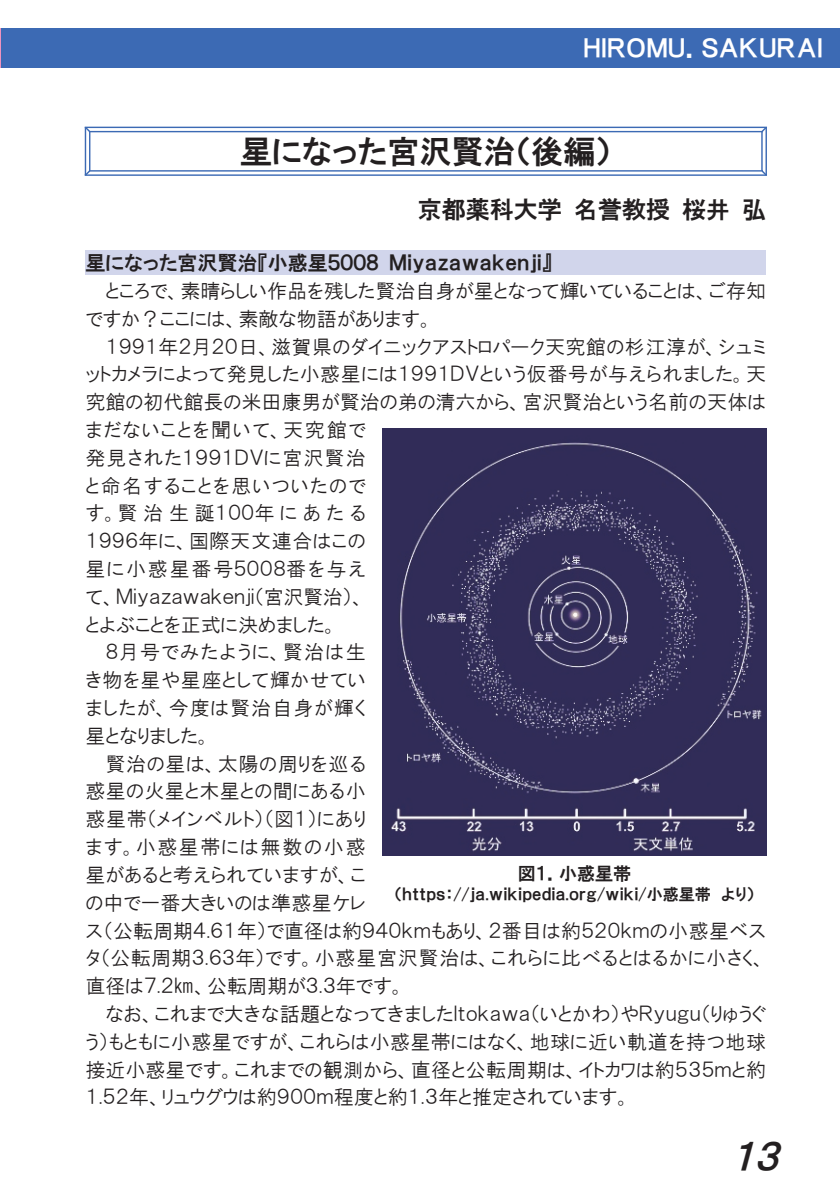
<style>
.page{position:relative;width:840px;height:1191px;background:#fff}
.page>*{position:absolute;margin:0;border:0;box-sizing:border-box;transform-origin:0 0}
.t1{font:italic 36px "Edi F uxykq Gc 1 ahfa LZ 002 CID";color:#231f20}
.t2{font:32px "Edi F uxykq Gc 1 ahfa LZ 002 CID";color:#231f20}
.t3{font:24px "Edi F uxykq Gc 1 ahfa LZ 002 CID";letter-spacing:-.005em;color:#fff}
.t4{font:24px "Edi F uxykq Gc 1 ahfa LZ 002 CID";color:#231f20}
.t5{font:20px/27.8px "Edi F uxykq Gc 1 ahfa LZ 003 CID";letter-spacing:.015em;color:#231f20}
.t6{font:20px "Edi F uxykq Gc 1 ahfa LZ 003 CID";letter-spacing:.035em;color:#231f20}
.t7{font:20px "Edi F uxykq Gc 1 ahfa LZ 002 CID";color:#231f20}
.t8{font:20px "Edi F uxykq Gc 1 ahfa LZ 003 CID";letter-spacing:.08em;color:#231f20}
.t9{font:20px "Edi F uxykq Gc 1 ahfa LZ 003 CID";letter-spacing:.07em;color:#231f20}
.t10{font:20px "Edi F uxykq Gc 1 ahfa LZ 003 CID";letter-spacing:-.02em;color:#231f20}
.t11{font:20px "Edi F uxykq Gc 1 ahfa LZ 003 CID";letter-spacing:.05em;color:#231f20}
.t12{font:20px "Edi F uxykq Gc 1 ahfa LZ 003 CID";letter-spacing:.09em;color:#231f20}
.t13{font:20px "Edi F uxykq Gc 1 ahfa LZ 003 CID";letter-spacing:.055em;color:#231f20}
.t14{font:20px "Edi F uxykq Gc 1 ahfa LZ 003 CID";letter-spacing:.285em;color:#231f20}
.t15{font:18px "Edi F uxykq Gc 1 ahfa LZ 002 CID";color:#231f20}
.t16{font:16px "Edi F uxykq Gc 1 ahfa LZ 002 CID";color:#231f20}
</style>
<div class="page">
<div style="left:0;top:28px;width:839px;height:40px;background:#3c6ab4"></div>
<img style="left:382px;top:429px;width:383px;height:426px">
<svg style="left:84px;top:126px;width:8px;height:8px"></svg>
<svg style="left:760px;top:126px;width:7px;height:9px"></svg>
<svg style="left:84px;top:169px;width:7px;height:7px"></svg>
<svg style="left:762px;top:167px;width:5px;height:9px"></svg>
<hr style="left:765px;top:127px;width:1px;height:48px;background:#3c6ab4">
<hr style="left:760px;top:132px;width:2px;height:39px;background:#3c6ab4">
<hr style="left:89px;top:132px;width:1px;height:39px;background:#3c6ab4">
<hr style="left:85px;top:127px;width:1px;height:48px;background:#3c6ab4">
<hr style="left:85px;top:174px;width:681px;height:2px;background:#3c6ab4">
<hr style="left:89px;top:170px;width:673px;height:2px;background:#3c6ab4">
<hr style="left:89px;top:131px;width:673px;height:1px;background:#3c6ab4">
<hr style="left:85px;top:127px;width:681px;height:1px;background:#3c6ab4">
<div style="left:85px;top:250px;width:680px;height:24px;background:#d1d5eb"></div>
<p class="t3" style="left:583px;top:37px;width:240px">ＨＩＲＯＭＵ．ＳＡＫＵＲＡＩ</p>
<h2 class="t2" style="left:240px;top:136px;width:373px">星になった宮沢賢治（後編）</h2>
<p class="t4" style="left:417px;top:197px;width:349px">京都薬科大学名誉教授桜井弘</p>
<p class="t7" style="left:85px;top:253px;width:468px">星になった宮沢賢治『小惑星５００８Ｍｉｙａｚａｗａｋｅｎｊｉ』</p>
<p class="t5" style="left:85px;top:277px;width:681px;text-indent:20px">ところで、素晴らしい作品を残した賢治自身が星となって輝いていることは、ご存知ですか？ここには、素敵な物語があります。</p>
<p class="t5" style="left:105px;top:332px;width:662px">１９９１年２月２０日、滋賀県のダイニックアストロパーク天究館の杉江淳が、シュミ</p>
<p class="t5" style="left:85px;top:360px;width:681px">ットカメラによって発見した小惑星には１９９１ＤＶという仮番号が与えられました。天</p>
<p class="t5" style="left:85px;top:388px;width:681px">究館の初代館長の米田康男が賢治の弟の清六から、宮沢賢治という名前の天体は</p>
<p class="t8" style="left:85px;top:420px;width:281px">まだないことを聞いて、天究館で</p>
<p class="t11" style="left:85px;top:447px;width:281px">発見された１９９１ＤＶに宮沢賢治</p>
<p class="t9" style="left:85px;top:475px;width:281px">と命名することを思いついたので</p>
<p class="t14" style="left:85px;top:503px;width:281px">す。賢治生誕１００年にあたる</p>
<p class="t6" style="left:85px;top:531px;width:282px">１９９６年に、国際天文連合はこの</p>
<p class="t12" style="left:85px;top:559px;width:282px">星に小惑星番号５００８番を与え</p>
<p class="t10" style="left:85px;top:586px;width:281px">て、Ｍｉｙａｚａｗａｋｅｎｊｉ（宮沢賢治）、</p>
<p class="t5" style="left:85px;top:610px;width:254px">とよぶことを正式に決めました。</p>
<p class="t9" style="left:105px;top:642px;width:261px">８月号でみたように、賢治は生</p>
<p class="t6" style="left:85px;top:670px;width:282px">き物を星や星座として輝かせてい</p>
<p class="t13" style="left:85px;top:698px;width:282px">ましたが、今度は賢治自身が輝く</p>
<p class="t5" style="left:85px;top:721px;width:127px">星となりました。</p>
<p class="t6" style="left:105px;top:753px;width:262px">賢治の星は、太陽の周りを巡る</p>
<p class="t5" style="left:85px;top:777px;width:281px">惑星の火星と木星との間にある小</p>
<p class="t6" style="left:85px;top:809px;width:282px">惑星帯（メインベルト）（図１）にあり</p>
<p class="t8" style="left:85px;top:837px;width:281px">ます。小惑星帯には無数の小惑</p>
<p class="t5" style="left:85px;top:860px;width:282px">星があると考えられていますが、こ</p>
<p class="t5" style="left:85px;top:888px;width:282px">の中で一番大きいのは準惑星ケレ</p>
<p class="t5" style="left:85px;top:916px;width:682px">ス（公転周期４.６１年）で直径は約９４０ｋｍもあり、２番目は約５２０ｋｍの小惑星ベス</p>
<p class="t6" style="left:85px;top:948px;width:682px">タ（公転周期３.６３年）です。小惑星宮沢賢治は、これらに比べるとはるかに小さく、</p>
<p class="t5" style="left:85px;top:972px;width:321px">直径は７.２㎞、公転周期が３.３年です。</p>
<p class="t5" style="left:105px;top:999px;width:661px">なお、これまで大きな話題となってきましたＩｔｏｋａｗａ（いとかわ）やＲｙｕｇｕ（りゅうぐ</p>
<p class="t5" style="left:85px;top:1027px;width:681px">う）もともに小惑星ですが、これらは小惑星帯にはなく、地球に近い軌道を持つ地球</p>
<p class="t5" style="left:85px;top:1055px;width:681px">接近小惑星です。これまでの観測から、直径と公転周期は、イトカワは約５３５ｍと約</p>
<p class="t5" style="left:85px;top:1083px;width:546px">１.５２年、リュウグウは約９００ｍ程度と約１.３年と推定されています。</p>
<p class="t15" style="left:517px;top:864px;width:115px">図１．小惑星帯</p>
<p class="t16" style="left:394px;top:886px;width:362px">（ｈｔｔｐｓ：／／ｊａ.ｗｉｋｉｐｅｄｉａ.ｏｒｇ／ｗｉｋｉ／小惑星帯 より）</p>
<h1 class="t1" style="left:731px;top:1138px;width:57px">１３</h1>
</div>
